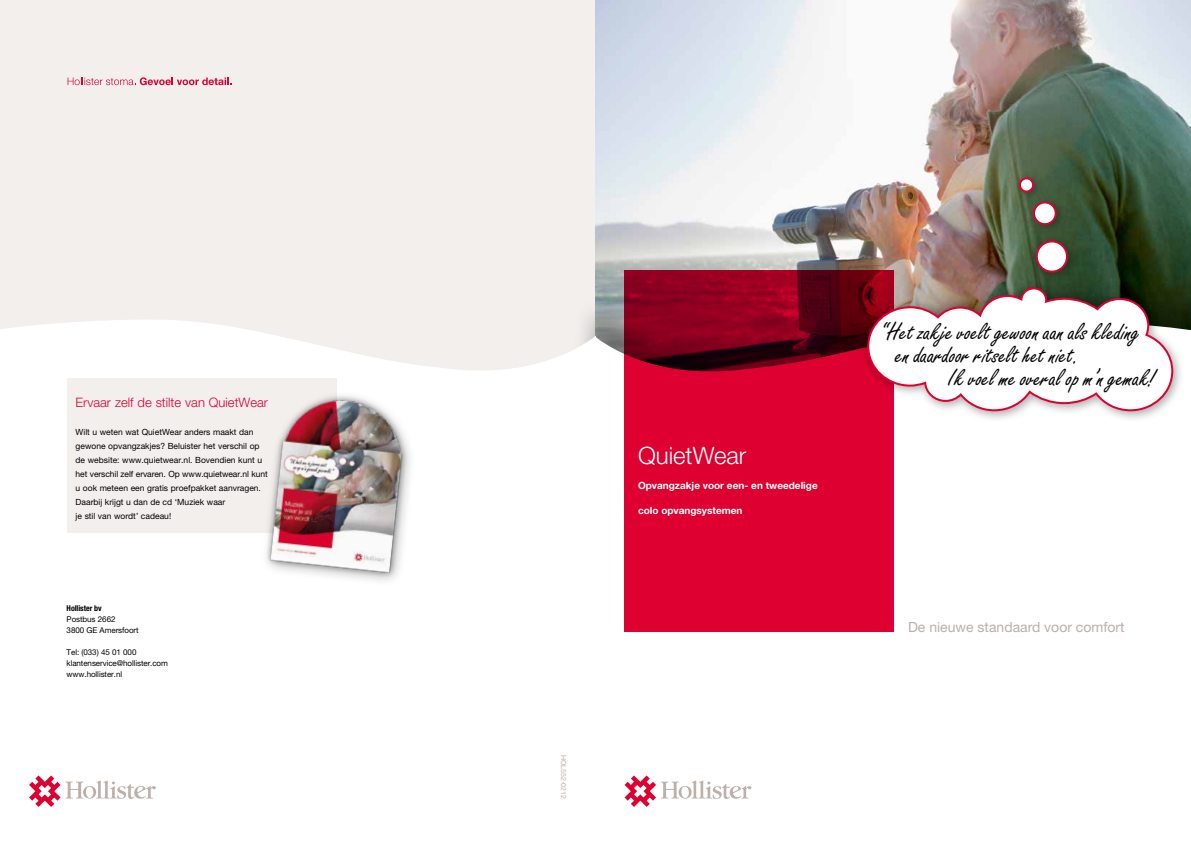
<style>
.page{position:relative;width:1191px;height:842px;background:#fff}
.page>*{position:absolute;margin:0;border:0;box-sizing:border-box;transform-origin:0 0}
.t1{font:25px/23px "Freestyle Script Std";color:#000}
.t2{font:300 24px "Helvetica Neue LT Std";color:#fff}
.t3{font:14px "Helvetica Neue LT Std";color:#bbb0aa}
.t4{font:300 13px "Helvetica Neue LT Std";color:#dd0030}
.t5{font:700 10px "Helvetica Neue LT Std";color:#fff}
.t6{font:8.5px/14px "Helvetica Neue LT Std";color:#000}
.t7{font:8px/11px "Helvetica Neue LT Std";letter-spacing:-.01em;color:#000}
.t8{font:8px "Helvetica Neue";letter-spacing:-.01em;color:#000}
.t9{font:700 condensed 8px "Helvetica Neue LT Std";letter-spacing:-.01em;color:#000}
.t10{font:7px "Helvetica Neue LT Std";letter-spacing:-.01em;color:#bbb0aa}
</style>
<div class="page">
<div style="left:0;top:0;width:604px;height:383px;background:#f2efed"></div>
<svg style="left:68px;top:77px;width:164px;height:8px"></svg>
<img style="left:595px;top:0;width:596px;height:275px">
<div style="left:573px;top:275px;width:618px;height:250px;background:#000;opacity:.35"></div>
<svg style="left:595px;top:320px;width:596px;height:206px"></svg>
<svg style="left:0;top:319px;width:595px;height:206px;fill:#fff"></svg>
<svg style="left:624px;top:270px;width:269px;height:362px;background:#c3002a"></svg>
<svg style="left:624px;top:775px;width:127px;height:32px"></svg>
<svg style="left:29px;top:775px;width:127px;height:32px"></svg>
<div style="left:1012px;top:170px;width:33px;height:34px;background:#000;opacity:.35"></div>
<svg style="left:1019px;top:176px;width:16px;height:18px"></svg>
<div style="left:1025px;top:194px;width:43px;height:42px;background:#000;opacity:.35"></div>
<svg style="left:1032px;top:201px;width:25px;height:25px"></svg>
<div style="left:1028px;top:233px;width:51px;height:51px;background:#000;opacity:.35"></div>
<svg style="left:1034px;top:239px;width:35px;height:35px"></svg>
<div style="left:67px;top:379px;width:269px;height:154px;background:#f2efed"></div>
<img style="left:266px;top:381px;width:151px;height:196px">
<div style="left:860px;top:280px;width:324px;height:142px;background:#000;opacity:.35"></div>
<svg style="left:866px;top:286px;width:308px;height:126px"></svg>
<h3 class="t4" style="left:76px;top:394px;width:194px">Ervaar zelf de stilte van QuietWear</h3>
<p class="t6" style="left:76px;top:424px;width:194px">Wilt u weten wat QuietWear anders maakt dan gewone opvangzakjes? Beluister het verschil op de website: www.quietwear.nl. Bovendien kunt u het verschil zelf ervaren. Op www.quietwear.nl kunt u ook meteen een gratis proefpakket aanvragen.<br>Daarbij krijgt u dan de cd ‘Muziek waar<br>je stil van wordt’ cadeau!</p>
<p class="t9" style="left:67px;top:603px;width:37px">Hollister bv</p>
<p class="t7" style="left:67px;top:613px;width:73px">Postbus 2662<br>3800 GE Amersfoort</p>
<p class="t7" style="left:67px;top:646px;width:71px">Tel: (033) 45 01 000</p>
<p class="t8" style="left:67px;top:658px;width:103px">klantenservice@hollister.com</p>
<p class="t7" style="left:67px;top:668px;width:57px">www.hollister.nl</p>
<p class="t10" style="left:568px;top:755px;width:45px;rotate:90deg">HOL552-0212</p>
<h2 class="t2" style="left:638px;top:441px;width:110px">QuietWear</h2>
<p class="t5" style="left:638px;top:480px;width:181px">Opvangzakje voor een- en tweedelige</p>
<p class="t5" style="left:638px;top:505px;width:106px">colo opvangsystemen</p>
<h1 class="t1" style="left:895px;top:321px;width:245px;text-indent:-13px">“Het zakje voelt gewoon aan als kleding en daardoor ritselt het niet.</h1>
<h1 class="t1" style="left:948px;top:367px;width:209px">Ik voel me overal op m’n gemak!</h1>
<h3 class="t3" style="left:908px;top:619px;width:218px">De nieuwe standaard voor comfort</h3>
</div>
